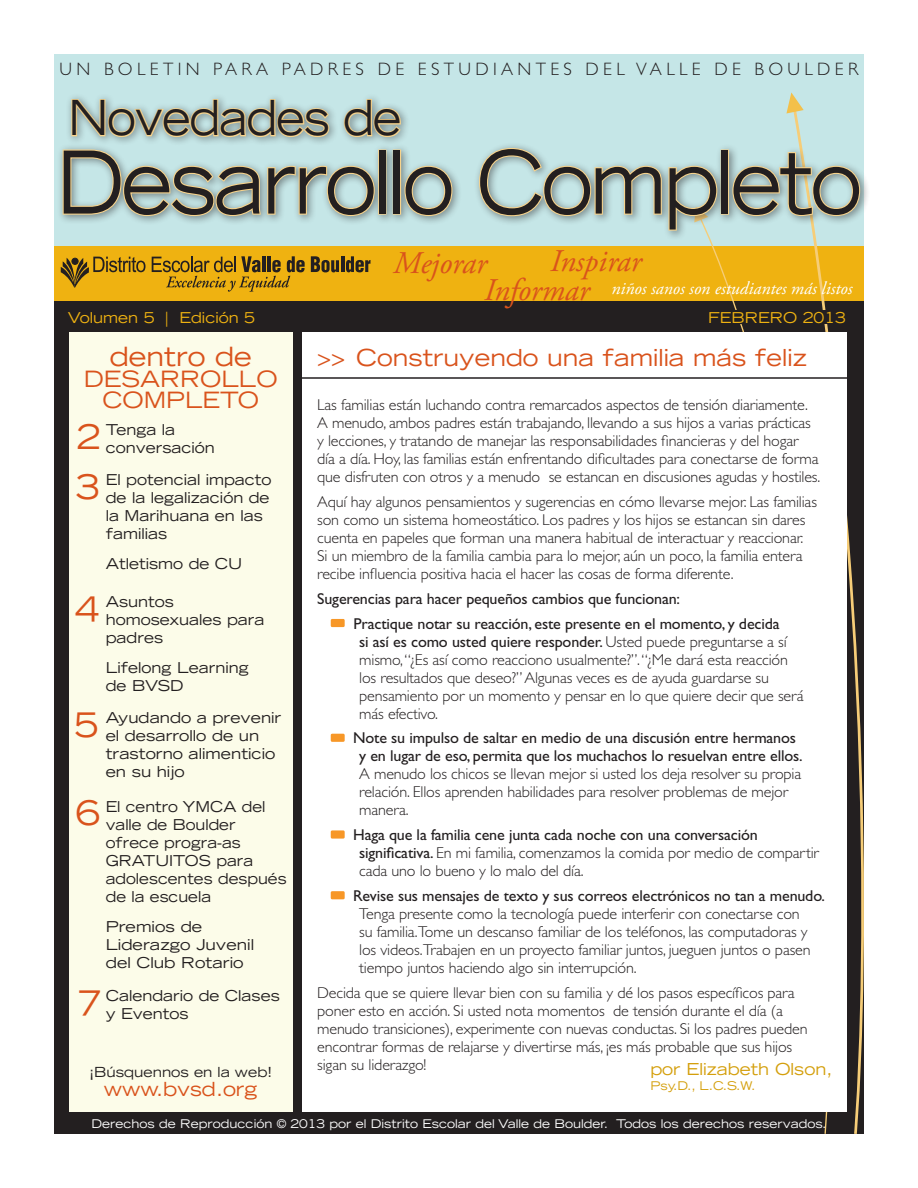
<style>
.page{position:relative;width:918px;height:1188px;background:#fff}
.page>*{position:absolute;margin:0;border:0;box-sizing:border-box;transform-origin:0 0}
.t1{font:expanded 86.7px "Trade Gothic LT Std";letter-spacing:-.03em;color:#231f20;scale:.88 1}
.t2{font:expanded 48.3px "Trade Gothic LT Std";letter-spacing:-.02em;color:#231f20;scale:.88 1}
.t3{font:expanded 33.75px "Trade Gothic LT Std";color:#d9531c}
.t4{font:italic 31.5px "Adobe Garamond Pro";color:#d9531c}
.t5{font:expanded 26.55px "Trade Gothic LT Std";color:#d9531c}
.t6{font:expanded 23.4px "Trade Gothic LT Std";color:#d9531c}
.t7{font:expanded 22.5px/21px "Trade Gothic LT Std";color:#d9531c;text-align:center}
.t8{font:expanded 19.5px "Trade Gothic LT Std";color:#d9531c}
.t9{font:300 18px "Gill Sans Std";letter-spacing:.24em;color:#231f20}
.t10{font:italic 18px "Adobe Garamond Pro";color:#fff}
.t11{font:expanded 16.5px "Trade Gothic LT Std";color:#d49f0c}
.t12{font:300 15.75px/18px "Gill Sans Std";letter-spacing:-.01em;color:#231f20}
.t13{font:15.75px "Gill Sans Std";letter-spacing:-.01em;color:#231f20}
.t14{font:expanded 15px/18px "Trade Gothic LT Std";color:#231f20}
.t15{font:expanded 15px/18px "Trade Gothic LT Std";color:#231f20;scale:1.04 1}
.t16{font:expanded 15px "Trade Gothic LT Std";color:#efb211}
.t17{font:expanded 13.95px "Trade Gothic LT Std";color:#231f20}
.t18{font:expanded 12px "Trade Gothic LT Std";color:#fff}
.t19{font:expanded 12px "Trade Gothic LT Std";color:#d49f0c}
.s1{font-weight:400}
</style>
<div class="page">
<div style="left:54px;top:54px;width:810px;height:250px;background:#c5e6e7"></div>
<div style="left:54px;top:291px;width:810px;height:843px;background:#231f20"></div>
<div style="left:54px;top:246px;width:644px;height:55px;background:#efb211"></div>
<div style="left:69px;top:332px;width:224px;height:780px;background:#fcfce9"></div>
<svg style="left:698px;top:241px;width:166px;height:893px"></svg>
<div style="left:302px;top:332px;width:544px;height:780px;background:#fff"></div>
<div style="left:732px;top:310px;width:99px;height:13px;background:#231f20"></div>
<div style="left:56px;top:93px;width:814px;height:148px;background:#231f20;opacity:.5"></div>
<svg style="left:70px;top:98px;width:260px;height:40px"></svg>
<svg style="left:343px;top:98px;width:59px;height:40px"></svg>
<svg style="left:62px;top:148px;width:314px;height:69px"></svg>
<div style="left:378px;top:150px;width:8px;height:65px;border:2px solid #f7d38c"></div>
<div style="left:393px;top:150px;width:8px;height:65px;border:2px solid #f7d38c"></div>
<svg style="left:403px;top:165px;width:51px;height:52px"></svg>
<svg style="left:478px;top:147px;width:240px;height:85px"></svg>
<div style="left:721px;top:150px;width:8px;height:65px;border:2px solid #f7d38c"></div>
<svg style="left:731px;top:151px;width:130px;height:66px"></svg>
<svg style="left:311px;top:256px;width:28px;height:16px"></svg>
<hr style="left:341px;top:256px;width:3px;height:16px;background:#231f20">
<svg style="left:346px;top:256px;width:24px;height:16px"></svg>
<svg style="left:152px;top:256px;width:153px;height:36px;background:#bb8c14"></svg>
<svg style="left:61px;top:257px;width:85px;height:31px;background:#bd8e14"></svg>
<div style="left:72px;top:258px;width:6px;height:7px;border:1px solid #231f20;border-radius:50%"></div>
<hr style="left:302px;top:377px;width:552px;height:2px;background:#231f20">
<div style="left:331px;top:619px;width:14px;height:8px;background:#f79727;border-radius:2px"></div>
<div style="left:331px;top:734px;width:14px;height:8px;background:#f79727;border-radius:2px"></div>
<div style="left:331px;top:830px;width:14px;height:9px;background:#f79727;border-radius:2px"></div>
<div style="left:331px;top:891px;width:14px;height:8px;background:#f79727;border-radius:2px"></div>
<p class="t9" style="left:60px;top:59px;width:800px">UN BOLETIN PARA PADRES DE ESTUDIANTES DEL VALLE DE BOULDER</p>
<p class="t2" style="left:68px;top:86px;width:380px">Novedades de</p>
<p class="t1" style="left:56px;top:125px;width:916px">Desarrollo Completo</p>
<p class="t4" style="left:550px;top:242px;width:93px">Inspirar</p>
<p class="t4" style="left:393px;top:244px;width:95px">Mejorar</p>
<p class="t4" style="left:484px;top:271px;width:107px">Informar</p>
<p class="t10" style="left:611px;top:278px;width:243px">niños sanos son estudiantes más listos</p>
<p class="t16" style="left:68px;top:307px;width:188px">Volumen 5 | Edición 5</p>
<p class="t16" style="left:708px;top:307px;width:139px">FEBRERO 2013</p>
<p class="t5" style="left:110px;top:339px;width:144px">dentro de</p>
<p class="t7" style="left:84px;top:368px;width:195px">DESARROLLO<br>COMPLETO</p>
<p class="t14" style="left:106px;top:420px;width:71px">Tenga la</p>
<p class="t3" style="left:76px;top:415px;width:26px">2</p>
<p class="t14" style="left:106px;top:438px;width:111px">conversación</p>
<p class="t3" style="left:76px;top:465px;width:26px">3</p>
<p class="t14" style="left:106px;top:470px;width:167px">El potencial impacto de la legalización de la Marihuana en las familias</p>
<p class="t14" style="left:106px;top:554px;width:138px">Atletismo de CU</p>
<p class="t14" style="left:106px;top:592px;width:160px">Asuntos homosexuales para padres</p>
<p class="t14" style="left:106px;top:658px;width:144px">Lifelong Learning de BVSD</p>
<p class="t14" style="left:106px;top:709px;width:177px">Ayudando a prevenir el desarrollo de un trastorno alimenticio en su hijo</p>
<p class="t14" style="left:106px;top:797px;width:182px">El centro YMCA del valle de Boulder ofrece progra-as<br>GRATUITOS para adolescentes después de la escuela</p>
<p class="t15" style="left:106px;top:917px;width:144px">Premios de<br>Liderazgo Juvenil del Club Rotario</p>
<p class="t14" style="left:106px;top:987px;width:176px">Calendario de Clases y Eventos</p>
<p class="t3" style="left:75px;top:587px;width:26px">4</p>
<p class="t3" style="left:74px;top:702px;width:26px">5</p>
<p class="t3" style="left:76px;top:791px;width:26px">6</p>
<p class="t3" style="left:77px;top:980px;width:26px">7</p>
<p class="t17" style="left:89px;top:1062px;width:184px">¡Búsquennos en la web!</p>
<p class="t8" style="left:104px;top:1076px;width:155px">www.bvsd.org</p>
<p class="t6" style="left:317px;top:342px;width:491px">&gt;&gt; Construyendo una familia más feliz</p>
<p class="t12" style="left:317px;top:396px;width:505px">Las familias están luchando contra remarcados aspectos de tensión diariamente.<br>A menudo, ambos padres están trabajando, llevando a sus hijos a varias prácticas y lecciones, y tratando de manejar las responsabilidades financieras y del hogar<br>día a día. Hoy, las familias están enfrentando dificultades para conectarse de forma que disfruten con otros y a menudo se estancan en discusiones agudas y hostiles.</p>
<p class="t12" style="left:317px;top:493px;width:501px">Aquí hay algunos pensamientos y sugerencias en cómo llevarse mejor. Las familias son como un sistema homeostático. Los padres y los hijos se estancan sin dares cuenta en papeles que forman una manera habitual de interactuar y reaccionar.<br>Si un miembro de la familia cambia para lo mejor, aún un poco, la familia entera recibe influencia positiva hacia el hacer las cosas de forma diferente.</p>
<p class="t13" style="left:317px;top:589px;width:364px">Sugerencias para hacer pequeños cambios que funcionan:</p>
<p class="t12" style="left:359px;top:614px;width:446px;text-indent:-6px"><span class="s1">Practique notar su reacción, este presente en el momento, y decida<br>si así es como usted quiere responder.</span> Usted puede preguntarse a sí mismo, “¿Es así como reacciono usualmente?”. “¿Me dará esta reacción los resultados que deseo?” Algunas veces es de ayuda guardarse su pensamiento por un momento y pensar en lo que quiere decir que será más efectivo.</p>
<p class="t12" style="left:359px;top:729px;width:445px;text-indent:-6px"><span class="s1">Note su impulso de saltar en medio de una discusión entre hermanos y en lugar de eso, permita que los muchachos lo resuelvan entre ellos.<br></span>A menudo los chicos se llevan mejor si usted los deja resolver su propia relación. Ellos aprenden habilidades para resolver problemas de mejor manera.</p>
<p class="t12" style="left:359px;top:826px;width:461px;text-indent:-6px"><span class="s1">Haga que la familia cene junta cada noche con una conversación significativa.</span> En mi familia, comenzamos la comida por medio de compartir cada uno lo bueno y lo malo del día.</p>
<p class="t12" style="left:359px;top:887px;width:467px;text-indent:-6px"><span class="s1">Revise sus mensajes de texto y sus correos electrónicos no tan a menudo.<br></span>Tenga presente como la tecnología puede interferir con conectarse con<br>su familia.Tome un descanso familiar de los teléfonos, las computadoras y los videos.Trabajen en un proyecto familiar juntos, jueguen juntos o pasen tiempo juntos haciendo algo sin interrupción.</p>
<p class="t12" style="left:317px;top:983px;width:492px">Decida que se quiere llevar bien con su familia y dé los pasos específicos para poner esto en acción. Si usted nota momentos de tensión durante el día (a menudo transiciones), experimente con nuevas conductas. Si los padres pueden encontrar formas de relajarse y divertirse más, ¡es más probable que sus hijos sigan su liderazgo!</p>
<p class="t11" style="left:650px;top:1058px;width:183px">por Elizabeth Olson,</p>
<p class="t19" style="left:650px;top:1077px;width:107px">Psy.D., L.C.S.W.</p>
<p class="t18" style="left:92px;top:1116px;width:736px">Derechos de Reproducción © 2013 por el Distrito Escolar del Valle de Boulder. Todos los derechos reservados.</p>
</div>
